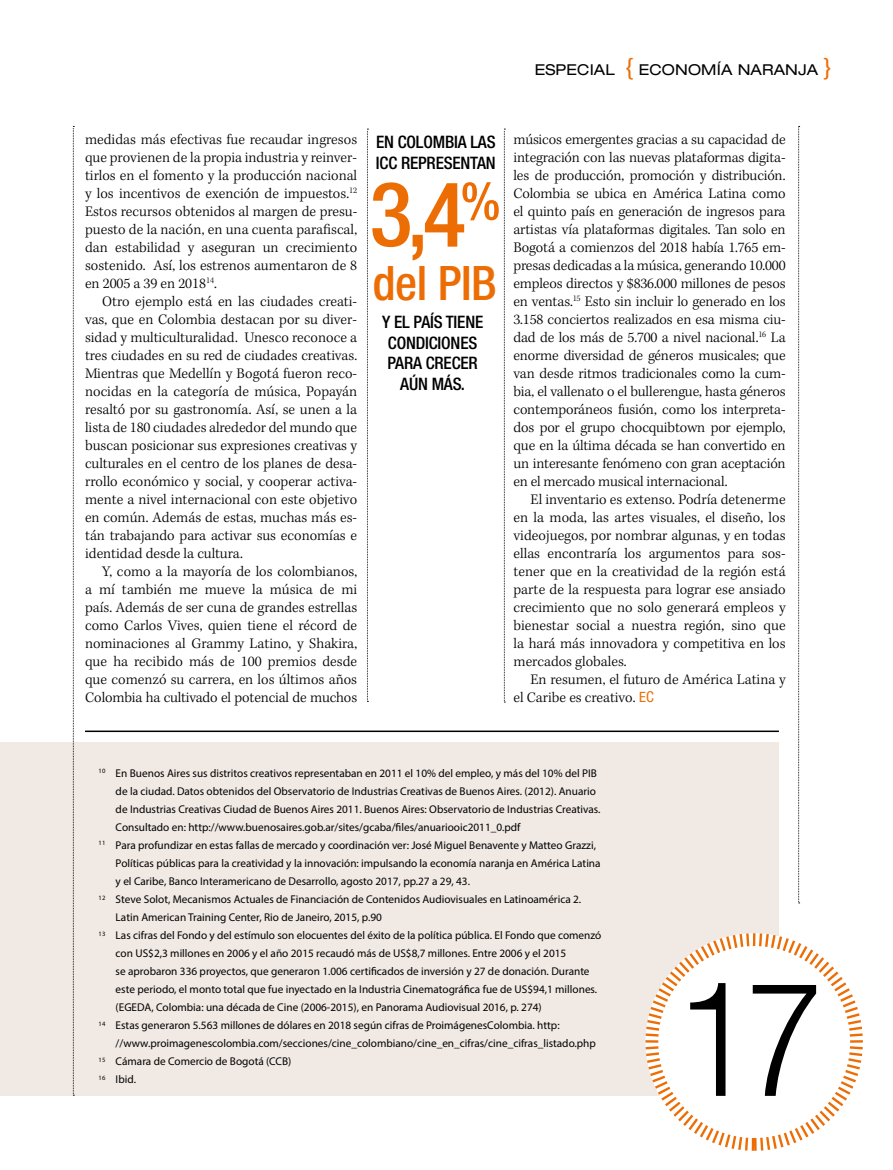
<style>
.page{position:relative;width:893px;height:1170px;background:#fff}
.page>*{position:absolute;margin:0;border:0;box-sizing:border-box;transform-origin:0 0}
.t1{font:300 condensed 159.15px "Helvetica Neue LT Std";color:#000}
.t2{font:500 condensed 89.55px "Helvetica Neue LT Std";color:#ed6d05}
.t3{font:500 condensed 52.8px "Helvetica Neue LT Std";color:#ed6d05}
.t4{font:500 condensed 47.55px "Helvetica Neue LT Std";letter-spacing:-.01em;color:#ed6d05}
.t5{font:500 condensed 17.25px/20.7px "Helvetica Neue LT Std";letter-spacing:-.01em;color:#000}
.t6{font:300 15px/18px "Kepler Std";color:#000;text-align:justify}
.t7{font:expanded 15px "Helvetica Neue LT Std";letter-spacing:.01em;color:#000}
.t8{font:11.25px "Myriad Pro";color:#000}
.s1{font-size:24px;color:#ed6d05}
.s2{font-family:"Myriad Pro";font-weight:400;color:#ed6d05}
.s3{font-family:"Helvetica Neue LT Std";font-weight:400;font-stretch:condensed;color:#ed6d05}
</style>
<div class="page">
<svg style="left:798px;top:126px;width:2px;height:777px"></svg>
<div style="left:0;top:741px;width:779px;height:354px;background:#f0e9e4"></div>
<svg style="left:504px;top:129px;width:1px;height:573px"></svg>
<svg style="left:367px;top:129px;width:1px;height:573px"></svg>
<hr style="left:85px;top:730px;width:694px;height:2px;background:#000">
<svg style="left:643px;top:933px;width:220px;height:218px"></svg>
<svg style="left:73px;top:126px;width:1px;height:969px"></svg>
<p class="t7" style="left:535px;top:60px;width:298px">ESPECIAL <span class="s1">{</span> ECONOMÍA NARANJA <span class="s1">}</span></p>
<p class="t6" style="left:85px;top:131px;width:274px">medidas más efectivas fue recaudar ingresos que provienen de la propia industria y reinver&shy;tirlos en el fomento y la producción nacional y los incentivos de exención de impuestos.<sup>12<br></sup>Estos recursos obtenidos al margen de presu&shy;puesto de la nación, en una cuenta parafiscal, dan estabilidad y aseguran un crecimiento sostenido. Así, los estrenos aumentaron de 8 en 2005 a 39 en 2018<sup>14</sup>.</p>
<p class="t6" style="left:85px;top:293px;width:274px;text-indent:17px">Otro ejemplo está en las ciudades creati&shy;vas, que en Colombia destacan por su diver&shy;sidad y multiculturalidad. Unesco reconoce a tres ciudades en su red de ciudades creativas.<br>Mientras que Medellín y Bogotá fueron reco&shy;nocidas en la categoría de música, Popayán resaltó por su gastronomía. Así, se unen a la lista de 180 ciudades alrededor del mundo que buscan posicionar sus expresiones creativas y culturales en el centro de los planes de desa&shy;rrollo económico y social, y cooperar activa&shy;mente a nivel internacional con este objetivo en común. Además de estas, muchas más es&shy;tán trabajando para activar sus economías e identidad desde la cultura.</p>
<p class="t6" style="left:85px;top:563px;width:274px;text-indent:17px">Y, como a la mayoría de los colombianos, a mí también me mueve la música de mi país. Además de ser cuna de grandes estrellas como Carlos Vives, quien tiene el récord de nominaciones al Grammy Latino, y Shakira, que ha recibido más de 100 premios desde que comenzó su carrera, en los últimos años Colombia ha cultivado el potencial de muchos</p>
<p class="t5" style="left:376px;top:131px;width:121px">EN COLOMBIA LAS<br>ICC REPRESENTAN</p>
<h3 class="t3" style="left:461px;top:169px;width:42px">%</h3>
<h2 class="t2" style="left:370px;top:161px;width:98px">3,4</h2>
<h3 class="t4" style="left:373px;top:255px;width:125px">del PIB</h3>
<p class="t5" style="left:382px;top:311px;width:103px;text-align:center">Y EL PAÍS TIENE<br>CONDICIONES<br>PARA CRECER<br>AÚN MÁS.</p>
<p class="t6" style="left:513px;top:131px;width:274px">músicos emergentes gracias a su capacidad de integración con las nuevas plataformas digita&shy;les de producción, promoción y distribución.<br>Colombia se ubica en América Latina como el quinto país en generación de ingresos para artistas vía plataformas digitales. Tan solo en Bogotá a comienzos del 2018 había 1.765 em&shy;presas dedicadas a la música, generando 10.000 empleos directos y $836.000 millones de pesos en ventas.<sup>15</sup> Esto sin incluir lo generado en los 3.158 conciertos realizados en esa misma ciu&shy;dad de los más de 5.700 a nivel nacional.<sup>16</sup> La enorme diversidad de géneros musicales; que van desde ritmos tradicionales como la cum&shy;bia, el vallenato o el bullerengue, hasta géneros contemporáneos fusión, como los interpreta&shy;dos por el grupo chocquibtown por ejemplo, que en la última década se han convertido en un interesante fenómeno con gran aceptación en el mercado musical internacional.</p>
<p class="t6" style="left:513px;top:491px;width:274px;text-indent:17px">El inventario es extenso. Podría detenerme en la moda, las artes visuales, el diseño, los videojuegos, por nombrar algunas, y en todas ellas encontraría los argumentos para sos&shy;tener que en la creatividad de la región está parte de la respuesta para lograr ese ansiado crecimiento que no solo generará empleos y bienestar social a nuestra región, sino que la hará más innovadora y competitiva en los mercados globales.</p>
<p class="t6" style="left:513px;top:671px;width:274px;text-indent:17px">En resumen, el futuro de América Latina y el Caribe es creativo. <span class="s2">E</span><span class="s3">C</span></p>
<p class="t8" style="left:99px;top:766px;width:500px"><sup>10</sup> En Buenos Aires sus distritos creativos representaban en 2011 el 10% del empleo, y más del 10% del PIB</p>
<p class="t8" style="left:116px;top:784px;width:482px">de la ciudad. Datos obtenidos del Observatorio de Industrias Creativas de Buenos Aires. (2012). Anuario</p>
<p class="t8" style="left:116px;top:802px;width:486px">de Industrias Creativas Ciudad de Buenos Aires 2011. Buenos Aires: Observatorio de Industrias Creativas.</p>
<p class="t8" style="left:116px;top:820px;width:406px">Consultado en: http://www.buenosaires.gob.ar/sites/gcaba/files/anuariooic2011_0.pdf</p>
<p class="t8" style="left:99px;top:838px;width:499px"><sup>11</sup> Para profundizar en estas fallas de mercado y coordinación ver: José Miguel Benavente y Matteo Grazzi,</p>
<p class="t8" style="left:116px;top:856px;width:486px">Políticas públicas para la creatividad y la innovación: impulsando la economía naranja en América Latina</p>
<p class="t8" style="left:116px;top:874px;width:356px">y el Caribe, Banco Interamericano de Desarrollo, agosto 2017, pp.27 a 29, 43.</p>
<p class="t8" style="left:99px;top:892px;width:484px"><sup>12</sup> Steve Solot, Mecanismos Actuales de Financiación de Contenidos Audiovisuales en Latinoamérica 2.</p>
<p class="t8" style="left:116px;top:910px;width:268px">Latin American Training Center, Rio de Janeiro, 2015, p.90</p>
<p class="t8" style="left:99px;top:928px;width:504px"><sup>13</sup> Las cifras del Fondo y del estímulo son elocuentes del éxito de la política pública. El Fondo que comenzó</p>
<p class="t8" style="left:116px;top:946px;width:452px">con US$2,3 millones en 2006 y el año 2015 recaudó más de US$8,7 millones. Entre 2006 y el 2015</p>
<p class="t8" style="left:116px;top:964px;width:475px">se aprobaron 336 proyectos, que generaron 1.006 certificados de inversión y 27 de donación. Durante</p>
<p class="t8" style="left:116px;top:982px;width:483px">este periodo, el monto total que fue inyectado en la Industria Cinematográfica fue de US$94,1 millones.</p>
<p class="t8" style="left:116px;top:1000px;width:428px">(EGEDA, Colombia: una década de Cine (2006-2015), en Panorama Audiovisual 2016, p. 274)</p>
<p class="t8" style="left:99px;top:1018px;width:462px"><sup>14</sup> Estas generaron 5.563 millones de dólares en 2018 según cifras de ProimágenesColombia. http:</p>
<p class="t8" style="left:116px;top:1036px;width:482px">//www.proimagenescolombia.com/secciones/cine_colombiano/cine_en_cifras/cine_cifras_listado.php</p>
<p class="t8" style="left:99px;top:1054px;width:194px"><sup>15</sup> Cámara de Comercio de Bogotá (CCB)</p>
<p class="t8" style="left:99px;top:1072px;width:39px"><sup>16</sup> Ibid.</p>
<h1 class="t1" style="left:679px;top:948px;width:145px">17</h1>
</div>
